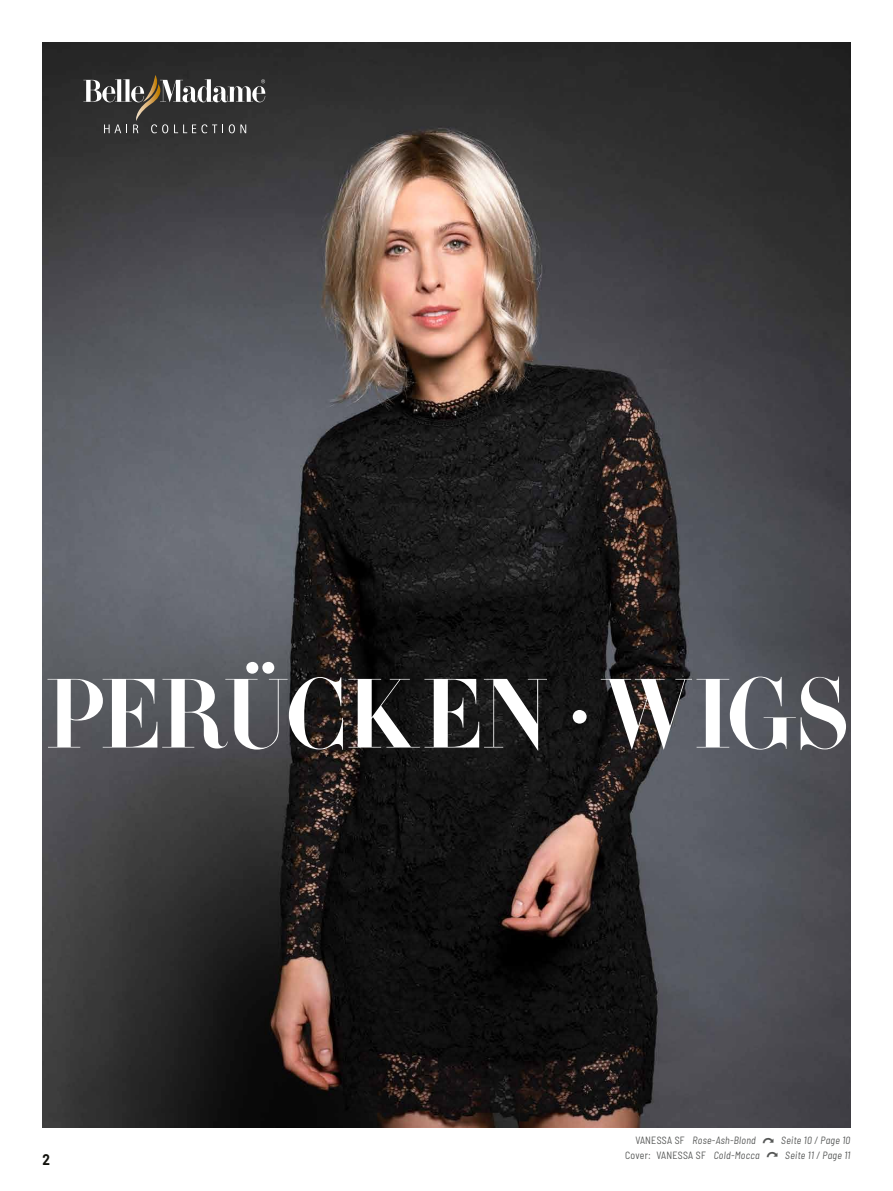
<style>
.page{position:relative;width:893px;height:1191px;background:#fff}
.page>*{position:absolute;margin:0;border:0;box-sizing:border-box;transform-origin:0 0}
.t1{font:90px "Didi Font";letter-spacing:-.02em;color:#fff}
.t2{font:700 15px "Barlow";color:#12120d;scale:.9 1}
.t3{font:italic semi-condensed 10.5px/14.9px "Barlow";letter-spacing:.03em;color:#555756;text-align:right;scale:.94 1}
.s1{font-size:64.8px}
.s2{font-style:normal}
.s3{font-family:"Arrows";font-style:normal;font-stretch:normal;font-size:19.35px}
</style>
<div class="page">
<img style="left:43px;top:43px;width:807px;height:1084px">
<svg style="left:83px;top:75px;width:182px;height:58px;background:#51504e"></svg>
<h1 class="t1" style="left:45px;top:659px;width:805px">PERÜCKEN <span class="s1">·</span> WIGS</h1>
<h2 class="t2" style="left:43px;top:1149px;width:10px">2</h2>
<p class="t3" style="left:625px;top:1132px;width:241px"><span class="s2">VANESSA SF</span> Rose-Ash-Blond <span class="s3">u</span> Seite 10 / Page 10<br><span class="s2">Cover: VANESSA SF</span> Cold-Mocca <span class="s3">u</span> Seite 11 / Page 11</p>
</div>
